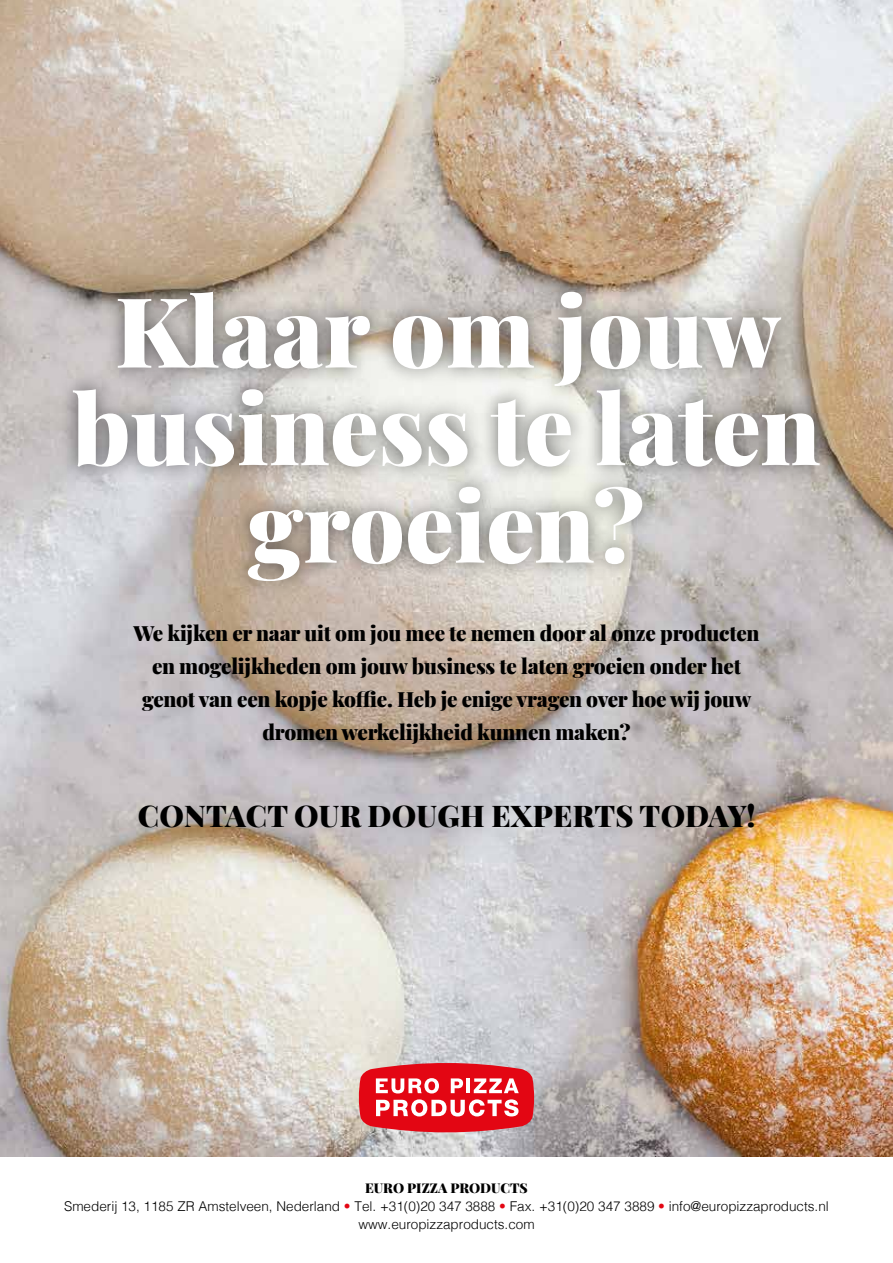
<style>
.page{position:relative;width:893px;height:1263px;background:#fff}
.page>*{position:absolute;margin:0;border:0;box-sizing:border-box;transform-origin:0 0}
.t1{font:900 97.2px/97.5px "Playfair Display";color:#fff;text-align:center}
.t2{font:900 30px "Playfair Display";letter-spacing:.01em;color:#000}
.t3{font:900 21px/33px "Playfair Display";letter-spacing:-.01em;color:#000;text-align:center}
.t4{font:300 13.5px/18px "Helvetica";color:#000;text-align:center}
.t5{font:900 13.5px "Playfair Display";color:#000}
.s1{color:#e30613}
</style>
<div class="page">
<img style="left:0;top:0;width:893px;height:1157px">
<svg style="left:358px;top:1061px;width:177px;height:73px;background:#e45059"></svg>
<div style="left:57px;top:273px;width:779px;height:326px;background:#000;opacity:.55"></div>
<h1 class="t1" style="left:72px;top:274px;width:750px">Klaar om jouw business te laten groeien?</h1>
<p class="t3" style="left:134px;top:615px;width:627px">We kijken er naar uit om jou mee te nemen door al onze producten en mogelijkheden om jouw business te laten groeien onder het genot van een kopje koffie. Heb je enige vragen over hoe wij jouw dromen werkelijkheid kunnen maken?</p>
<h2 class="t2" style="left:138px;top:792px;width:619px">CONTACT OUR DOUGH EXPERTS TODAY!</h2>
<p class="t5" style="left:365px;top:1177px;width:164px">EURO PIZZA PRODUCTS</p>
<p class="t4" style="left:64px;top:1196px;width:766px">Smederij 13, 1185 ZR Amstelveen, Nederland <span class="s1">•</span> Tel. +31(0)20 347 3888 <span class="s1">•</span> Fax. +31(0)20 347 3889 <span class="s1">•</span> info@europizzaproducts.nl www.europizzaproducts.com</p>
</div>
